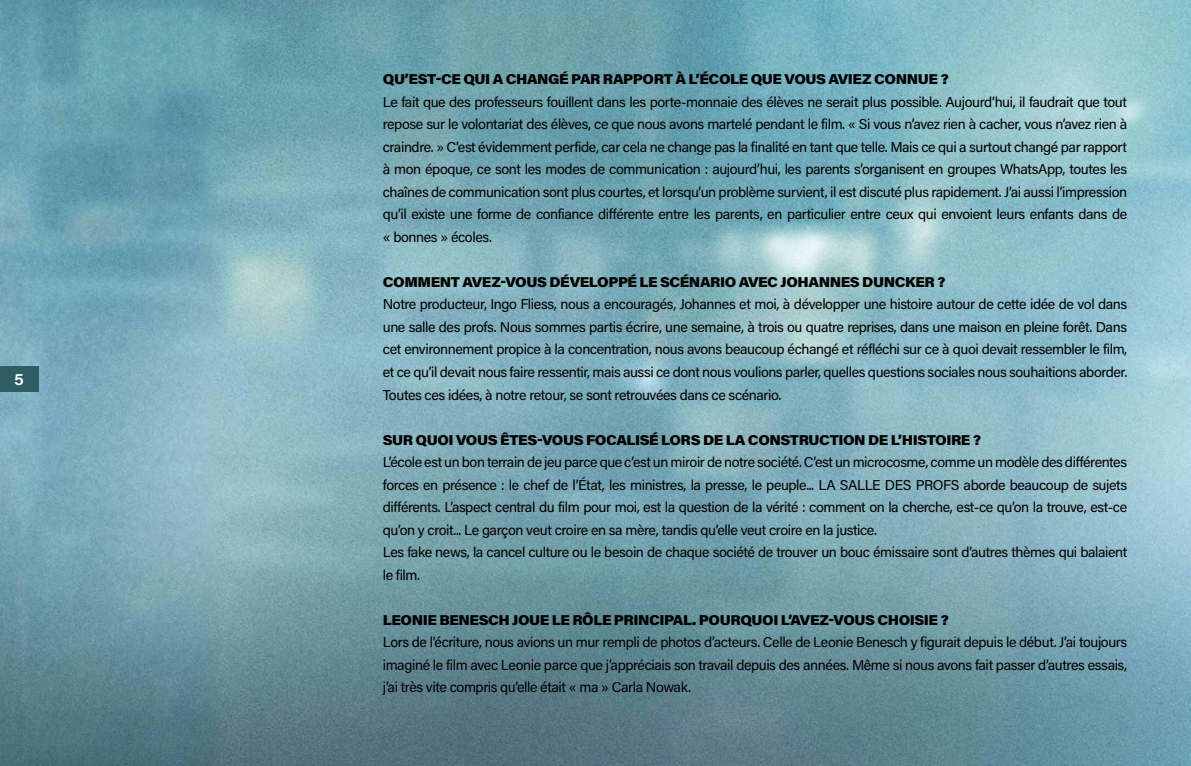
<style>
.page{position:relative;width:1191px;height:766px;background:#fff}
.page>*{position:absolute;margin:0;border:0;box-sizing:border-box;transform-origin:0 0}
.t1{font:600 16.5px "Acumin Pro";color:#fff;scale:1.05 1}
.t2{font:14.25px/22.5px "Acumin Pro";letter-spacing:-.03em;color:#000;text-align:justify}
.t3{font:900 14.25px "Acumin Pro";letter-spacing:-.03em;color:#000;scale:1.05 1}
</style>
<div class="page">
<img style="left:0;top:0;width:1191px;height:765px">
<div style="left:0;top:366px;width:38px;height:25px;background:#2c5e64"></div>
<p class="t1" style="left:14px;top:367px;width:11px">5</p>
<p class="t3" style="left:383px;top:69px;width:540px">QU’EST-CE QUI A CHANGÉ PAR RAPPORT À L’ÉCOLE QUE VOUS AVIEZ CONNUE ?</p>
<p class="t2" style="left:383px;top:90px;width:746px">Le fait que des professeurs fouillent dans les porte-monnaie des élèves ne serait plus possible. Aujourd’hui, il faudrait que tout repose sur le volontariat des élèves, ce que nous avons martelé pendant le film. « Si vous n’avez rien à cacher, vous n’avez rien à craindre. » C’est évidemment perfide, car cela ne change pas la finalité en tant que telle. Mais ce qui a surtout changé par rapport à mon époque, ce sont les modes de communication : aujourd’hui, les parents s’organisent en groupes WhatsApp, toutes les chaînes de communication sont plus courtes, et lorsqu’un problème survient, il est discuté plus rapidement. J’ai aussi l’impression qu’il existe une forme de confiance différente entre les parents, en particulier entre ceux qui envoient leurs enfants dans de « bonnes » écoles.</p>
<p class="t3" style="left:383px;top:272px;width:537px">COMMENT AVEZ-VOUS DÉVELOPPÉ LE SCÉNARIO AVEC JOHANNES DUNCKER ?</p>
<p class="t2" style="left:383px;top:292px;width:746px">Notre producteur, Ingo Fliess, nous a encouragés, Johannes et moi, à développer une histoire autour de cette idée de vol dans une salle des profs. Nous sommes partis écrire, une semaine, à trois ou quatre reprises, dans une maison en pleine forêt. Dans cet environnement propice à la concentration, nous avons beaucoup échangé et réfléchi sur ce à quoi devait ressembler le film, et ce qu’il devait nous faire ressentir, mais aussi ce dont nous voulions parler, quelles questions sociales nous souhaitions aborder.<br>Toutes ces idées, à notre retour, se sont retrouvées dans ce scénario.</p>
<p class="t3" style="left:383px;top:429px;width:571px">SUR QUOI VOUS ÊTES-VOUS FOCALISÉ LORS DE LA CONSTRUCTION DE L’HISTOIRE ?</p>
<p class="t2" style="left:383px;top:450px;width:746px;text-align:left">L’école est un bon terrain de jeu parce que c’est un miroir de notre société. C’est un microcosme, comme un modèle des différentes forces en présence : le chef de l’État, les ministres, la presse, le peuple... LA SALLE DES PROFS aborde beaucoup de sujets différents. L’aspect central du film pour moi, est la question de la vérité : comment on la cherche, est-ce qu’on la trouve, est-ce qu’on y croit... Le garçon veut croire en sa mère, tandis qu’elle veut croire en la justice.<br>Les fake news, la cancel culture ou le besoin de chaque société de trouver un bouc émissaire sont d’autres thèmes qui balaient le film.</p>
<p class="t3" style="left:383px;top:609px;width:540px">LEONIE BENESCH JOUE LE RÔLE PRINCIPAL. POURQUOI L’AVEZ-VOUS CHOISIE ?</p>
<p class="t2" style="left:383px;top:630px;width:746px">Lors de l’écriture, nous avions un mur rempli de photos d’acteurs. Celle de Leonie Benesch y figurait depuis le début. J’ai toujours imaginé le film avec Leonie parce que j’appréciais son travail depuis des années. Même si nous avons fait passer d’autres essais, j’ai très vite compris qu’elle était « ma » Carla Nowak.</p>
</div>
